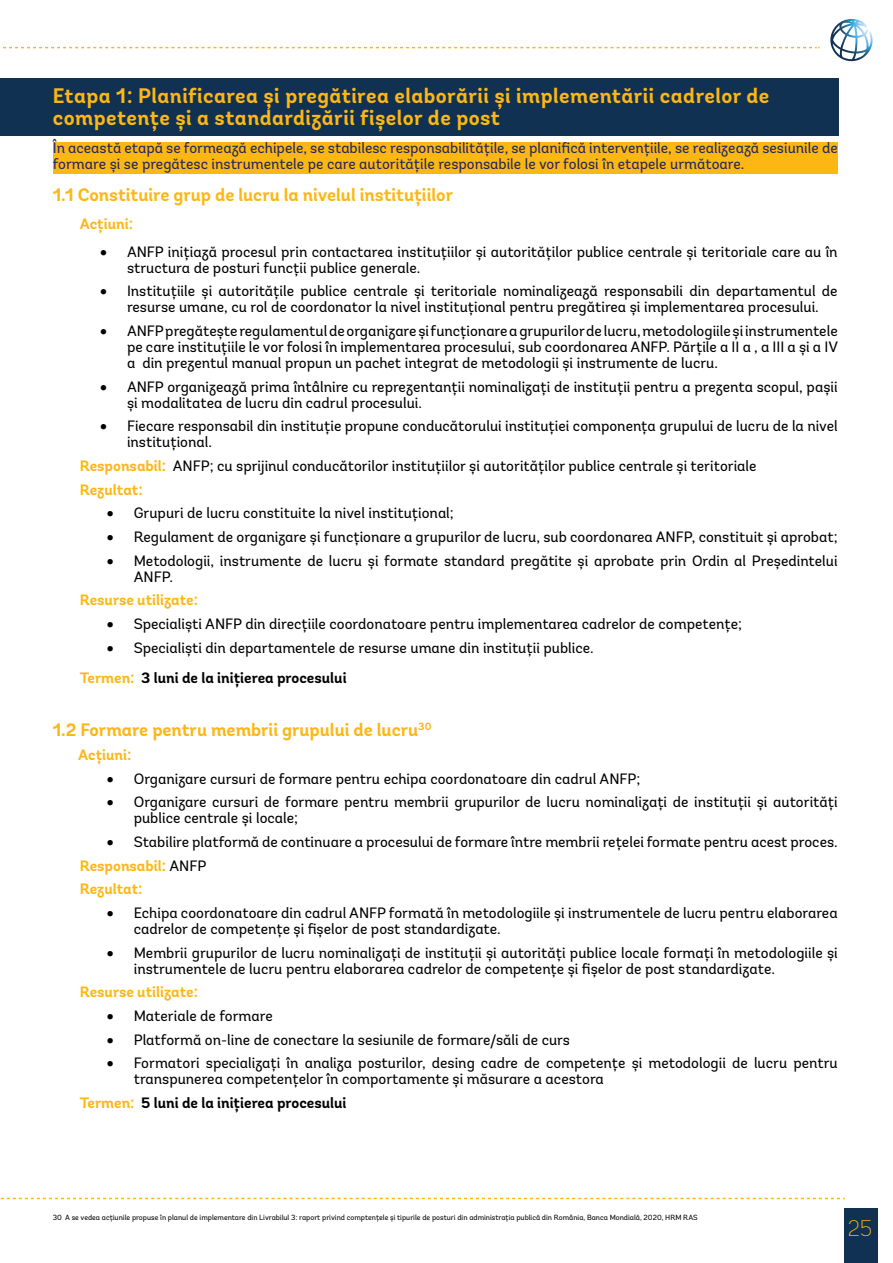
<style>
.page{position:relative;width:893px;height:1263px;background:#fff}
.page>*{position:absolute;margin:0;border:0;box-sizing:border-box;transform-origin:0 0}
.t1{font:200 22.5px "Andes";color:#fdb714}
.t2{font:700 21px/22.4px "Andes";letter-spacing:.02em;color:#fdb714}
.t3{font:700 18px "Andes";color:#fdb714}
.t4{font:15px/16px "Andes";color:#000}
.t5{font:15px/16px "Andes";color:#1f295c}
.t6{font:700 15px "Andes";color:#fcb715}
.t7{font:700 15px "Andes";color:#000}
.t8{font:7.5px "Andes";color:#000}
.s1{font-weight:700;color:#fcb715}
.s2{font-weight:700}
.s3{color:#fcb715}
</style>
<div class="page">
<svg style="left:0;top:1198px;width:844px;height:1px"></svg>
<svg style="left:3px;top:47px;width:817px;height:1px"></svg>
<div style="left:844px;top:1209px;width:34px;height:54px;background:#113153"></div>
<svg style="left:830px;top:19px;width:42px;height:42px"></svg>
<div style="left:0;top:79px;width:839px;height:57px;background:#113153"></div>
<div style="left:53px;top:142px;width:785px;height:31px;background:#fdb714"></div>
<h2 class="t2" style="left:53px;top:85px;width:718px">Etapa 1: Planificarea și pregătirea elaborării și implementării cadrelor de competențe și a standardizării fișelor de post</h2>
<p class="t5" style="left:53px;top:140px;width:786px">În această etapă se formează echipele, se stabilesc responsabilitățile, se planifică intervențiile, se realizează sesiunile de formare și se pregătesc instrumentele pe care autoritățile responsabile le vor folosi în etapele următoare.</p>
<p class="t3" style="left:53px;top:183px;width:402px">1.1 Constituire grup de lucru la nivelul instituțiilor</p>
<p class="t6" style="left:80px;top:214px;width:55px">Acțiuni:</p>
<p class="t4" style="left:127px;top:243px;width:712px;text-indent:-27px">• ANFP inițiază procesul prin contactarea instituțiilor și autorităților publice centrale și teritoriale care au în structura de posturi funcții publice generale.</p>
<p class="t4" style="left:100px;top:283px;width:739px;text-align:center">• Instituțiile și autoritățile publice centrale și teritoriale nominalizează responsabili din departamentul de resurse umane, cu rol de coordonator la nivel instituțional pentru pregătirea și implementarea procesului.</p>
<p class="t4" style="left:127px;top:323px;width:713px;text-align:justify;text-indent:-27px">• ANFP pregătește regulamentul de organizare și funcționare a grupurilor de lucru, metodologiile și instrumentele pe care instituțiile le vor folosi în implementarea procesului, sub coordonarea ANFP. Părțile a II a , a III a și a IV a din prezentul manual propun un pachet integrat de metodologii și instrumente de lucru.</p>
<p class="t4" style="left:127px;top:378px;width:712px;text-indent:-27px">• ANFP organizează prima întâlnire cu reprezentanții nominalizați de instituții pentru a prezenta scopul, pașii și modalitatea de lucru din cadrul procesului.</p>
<p class="t4" style="left:127px;top:418px;width:712px;text-indent:-27px">• Fiecare responsabil din instituție propune conducătorului instituției componența grupului de lucru de la nivel instituțional.</p>
<p class="t4" style="left:80px;top:454px;width:678px;line-height:23.7px"><span class="s1">Responsabil:</span> ANFP; cu sprijinul conducătorilor instituțiilor și autorităților publice centrale și teritoriale<br><span class="s1">Rezultat:</span></p>
<p class="t4" style="left:107px;top:505px;width:349px">• Grupuri de lucru constituite la nivel instituțional;</p>
<p class="t4" style="left:107px;top:529px;width:732px">• Regulament de organizare și funcționare a grupurilor de lucru, sub coordonarea ANFP, constituit și aprobat;</p>
<p class="t4" style="left:134px;top:552px;width:705px;text-indent:-27px">• Metodologii, instrumente de lucru și formate standard pregătite și aprobate prin Ordin al Președintelui<br>ANFP.</p>
<p class="t6" style="left:80px;top:591px;width:120px">Resurse utilizate:</p>
<p class="t4" style="left:107px;top:616px;width:637px">• Specialiști ANFP din direcțiile coordonatoare pentru implementarea cadrelor de competențe;</p>
<p class="t4" style="left:80px;top:632px;width:515px;line-height:30.2px;text-indent:27px">• Specialiști din departamentele de resurse umane din instituții publice.<br><span class="s1">Termen:</span> <span class="s2">3 luni de la inițierea procesului</span></p>
<p class="t3" style="left:53px;top:719px;width:380px">1.2 Formare pentru membrii grupului de lucru<sup>30</sup></p>
<p class="t6" style="left:78px;top:745px;width:55px">Acțiuni:</p>
<p class="t4" style="left:107px;top:770px;width:535px">• Organizare cursuri de formare pentru echipa coordonatoare din cadrul ANFP;</p>
<p class="t4" style="left:134px;top:794px;width:705px;text-indent:-27px">• Organizare cursuri de formare pentru membrii grupurilor de lucru nominalizați de instituții și autorități publice centrale și locale;</p>
<p class="t4" style="left:80px;top:830px;width:759px;line-height:23.7px;text-indent:27px">• Stabilire platformă de continuare a procesului de formare între membrii rețelei formate pentru acest proces.<br><span class="s1">Responsabil:</span> ANFP<br><span class="s1">Rezultat:</span></p>
<p class="t4" style="left:134px;top:905px;width:705px;text-indent:-27px">• Echipa coordonatoare din cadrul ANFP formată în metodologiile și instrumentele de lucru pentru elaborarea cadrelor de competențe și fișelor de post standardizate.</p>
<p class="t4" style="left:134px;top:944px;width:705px;text-indent:-27px">• Membrii grupurilor de lucru nominalizați de instituții și autorități publice locale formați în metodologiile și instrumentele de lucru pentru elaborarea cadrelor de competențe și fișelor de post standardizate.</p>
<p class="t6" style="left:80px;top:983px;width:120px">Resurse utilizate:</p>
<p class="t4" style="left:107px;top:1008px;width:168px">• Materiale de formare</p>
<p class="t4" style="left:107px;top:1031px;width:465px">• Platformă on-line de conectare la sesiunile de formare/săli de curs</p>
<p class="t4" style="left:134px;top:1055px;width:705px;text-indent:-27px">• Formatori specializați în analiza posturilor, desing cadre de competențe și metodologii de lucru pentru transpunerea competențelor în comportamente și măsurare a acestora</p>
<p class="t7" style="left:80px;top:1093px;width:268px"><span class="s3">Termen:</span> 5 luni de la inițierea procesului</p>
<p class="t8" style="left:53px;top:1213px;width:646px">30 A se vedea acțiunile propuse în planul de implementare din Livrabilul 3: raport privind comptențele și tipurile de posturi din administrația publică din România, Banca Mondială, 2020, HRM RAS</p>
<h1 class="t1" style="left:848px;top:1215px;width:26px">25</h1>
</div>
